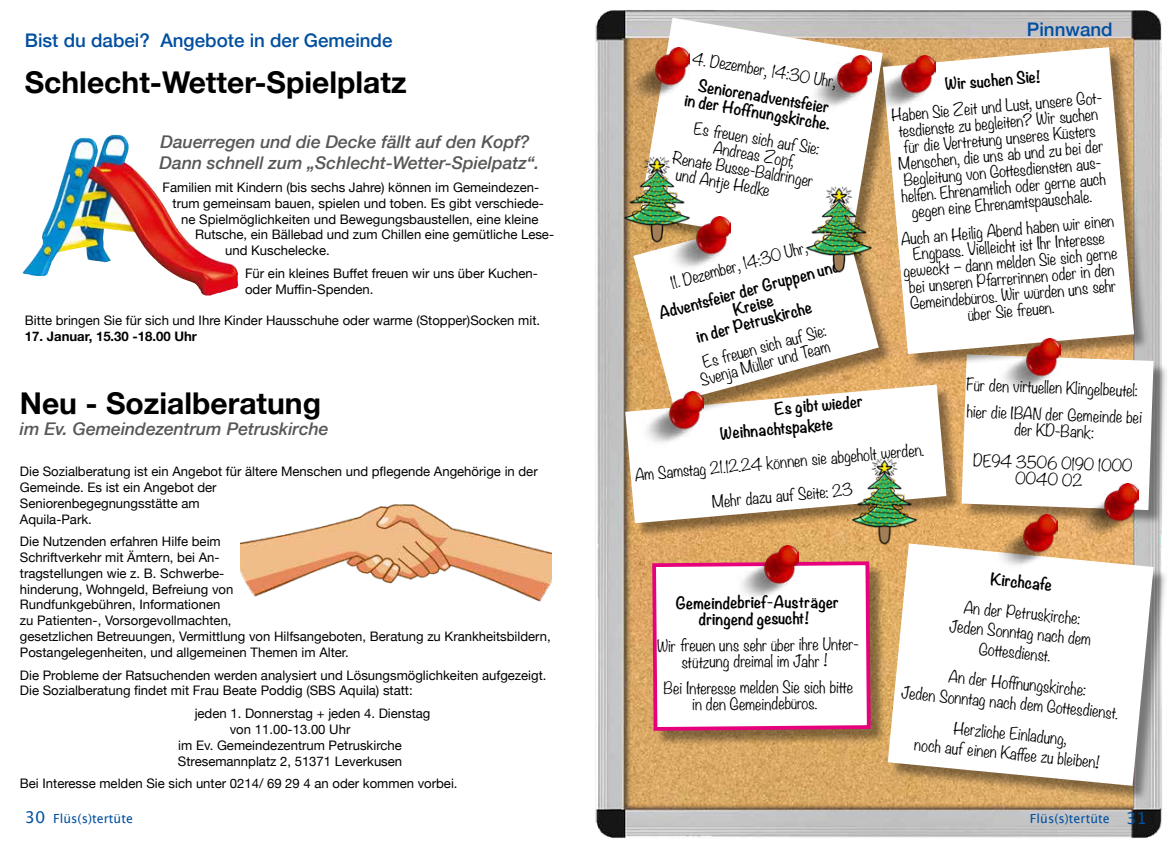
<style>
.page{position:relative;width:1170px;height:851px;background:#fff}
.page>*{position:absolute;margin:0;border:0;box-sizing:border-box;transform-origin:0 0}
.t1{font:700 30px "Helvetica Neue";color:#000}
.t2{font:500 18.75px "Helvetica Neue";color:#004f9f}
.t3{font:italic 500 17.5px/21px "Helvetica Neue";color:#575756}
.t4{font:300 15px/16.2px "Noteworthy";color:#000;text-align:center}
.t5{font:700 15px/16.2px "Noteworthy";color:#000;text-align:center}
.t6{font:13.12px/15.8px "Helvetica Neue";color:#000}
.t7{font:700 13.12px "Helvetica Neue";color:#000}
.t8{font:12.5px "Lucida Grande";color:#004f9f}
.s1{font-size:16.25px}
</style>
<div class="page">
<img style="left:595px;top:10px;width:567px;height:828px">
<svg style="left:639px;top:18px;width:243px;height:182px"></svg>
<div style="left:963px;top:356px;width:205px;height:169px;background:#000;opacity:.4"></div>
<svg style="left:961px;top:354px;width:192px;height:156px"></svg>
<div style="left:884px;top:49px;width:265px;height:320px;background:#000;opacity:.4"></div>
<svg style="left:882px;top:47px;width:251px;height:307px"></svg>
<div style="left:890px;top:545px;width:278px;height:255px;background:#000;opacity:.4"></div>
<svg style="left:887px;top:543px;width:266px;height:242px"></svg>
<div style="left:627px;top:387px;width:334px;height:151px;background:#000;opacity:.4"></div>
<svg style="left:625px;top:384px;width:321px;height:139px"></svg>
<img style="left:996px;top:338px;width:64px;height:60px">
<img style="left:22px;top:134px;width:180px;height:160px">
<img style="left:240px;top:504px;width:311px;height:98px">
<div style="left:635px;top:203px;width:258px;height:214px;background:#000;opacity:.4"></div>
<svg style="left:633px;top:200px;width:245px;height:202px"></svg>
<div style="left:654px;top:563px;width:231px;height:183px;background:#000;opacity:.4"></div>
<svg style="left:650px;top:559px;width:222px;height:173px"></svg>
<img style="left:793px;top:185px;width:91px;height:91px">
<img style="left:611px;top:155px;width:91px;height:91px">
<img style="left:839px;top:457px;width:90px;height:91px">
<img style="left:639px;top:392px;width:64px;height:60px">
<img style="left:993px;top:514px;width:64px;height:60px">
<img style="left:1074px;top:483px;width:63px;height:60px">
<img style="left:734px;top:545px;width:64px;height:61px">
<img style="left:807px;top:55px;width:128px;height:61px">
<img style="left:625px;top:47px;width:64px;height:60px">
<img style="left:666px;top:216px;width:64px;height:60px">
<h2 class="t2" style="left:25px;top:25px;width:369px">Bist du dabei? Angebote in der Gemeinde</h2>
<h1 class="t1" style="left:25px;top:59px;width:383px">Schlecht-Wetter-Spielplatz</h1>
<h3 class="t3" style="left:160px;top:130px;width:381px">Dauerregen und die Decke fällt auf den Kopf?<br>Dann schnell zum „Schlecht-Wetter-Spielpatz“.</h3>
<p class="t6" style="left:162px;top:180px;width:378px">Familien mit Kindern (bis sechs Jahre) können im Gemeindezen-</p>
<p class="t6" style="left:172px;top:196px;width:373px">trum gemeinsam bauen, spielen und toben. Es gibt verschiede-</p>
<p class="t6" style="left:181px;top:212px;width:359px">ne Spielmöglichkeiten und Bewegungsbaustellen, eine kleine</p>
<p class="t6" style="left:195px;top:227px;width:360px">Rutsche, ein Bällebad und zum Chillen eine gemütliche Lese-</p>
<p class="t6" style="left:225px;top:243px;width:106px">und Kuschelecke.</p>
<p class="t6" style="left:245px;top:266px;width:294px">Für ein kleines Buffet freuen wir uns über Kuchen&shy;oder Muffin-Spenden.</p>
<p class="t6" style="left:25px;top:313px;width:516px">Bitte bringen Sie für sich und Ihre Kinder Hausschuhe oder warme (Stopper)Socken mit.</p>
<p class="t7" style="left:25px;top:326px;width:173px">17. Januar, 15.30 -18.00 Uhr</p>
<h1 class="t1" style="left:20px;top:379px;width:303px">Neu - Sozialberatung</h1>
<h3 class="t3" style="left:20px;top:417px;width:310px">im Ev. Gemeindezentrum Petruskirche</h3>
<p class="t6" style="left:20px;top:464px;width:519px">Die Sozialberatung ist ein Angebot für ältere Menschen und pflegende Angehörige in der Gemeinde. Es ist ein Angebot der<br>Seniorenbegegnungsstätte am<br>Aquila-Park.</p>
<p class="t6" style="left:20px;top:534px;width:532px">Die Nutzenden erfahren Hilfe beim<br>Schriftverkehr mit Ämtern, bei An-<br>tragstellungen wie z. B. Schwerbe-<br>hinderung, Wohngeld, Befreiung von<br>Rundfunkgebühren, Informationen<br>zu Patienten-, Vorsorgevollmachten,<br>gesetzlichen Betreuungen, Vermittlung von Hilfsangeboten, Beratung zu Krankheitsbildern, Postangelegenheiten, und allgemeinen Themen im Alter.</p>
<p class="t6" style="left:20px;top:667px;width:528px">Die Probleme der Ratsuchenden werden analysiert und Lösungsmöglichkeiten aufgezeigt.<br>Die Sozialberatung findet mit Frau Beate Poddig (SBS Aquila) statt:</p>
<p class="t6" style="left:195px;top:706px;width:237px">jeden 1. Donnerstag + jeden 4. Dienstag</p>
<p class="t6" style="left:230px;top:722px;width:122px">von 11.00-13.00 Uhr</p>
<p class="t6" style="left:178px;top:737px;width:225px">im Ev. Gemeindezentrum Petruskirche</p>
<p class="t6" style="left:178px;top:753px;width:226px">Stresemannplatz 2, 51371 Leverkusen</p>
<p class="t6" style="left:20px;top:776px;width:439px">Bei Interesse melden Sie sich unter 0214/ 69 29 4 an oder kommen vorbei.</p>
<h2 class="t2" style="left:1026px;top:14px;width:87px">Pinnwand</h2>
<p class="t4" style="left:694px;top:49px;width:148px;rotate:10deg">4. Dezember, 14:30 Uhr,</p>
<p class="t5" style="left:944px;top:76px;width:98px;rotate:-5deg">Wir suchen Sie!</p>
<p class="t4" style="left:890px;top:107px;width:215px;rotate:-5deg">Haben Sie Zeit und Lust, unsere Got-</p>
<p class="t5" style="left:689px;top:74px;width:149px;rotate:10deg">Seniorenadventsfeier in der Hoffnungskirche.</p>
<p class="t4" style="left:897px;top:123px;width:202px;rotate:-5deg">tesdienste zu begleiten? Wir suchen</p>
<p class="t4" style="left:695px;top:119px;width:128px;rotate:10deg">Es freuen sich auf Sie:</p>
<p class="t4" style="left:902px;top:139px;width:194px;rotate:-5deg">für die Vertretung unseres Küsters</p>
<p class="t4" style="left:897px;top:155px;width:207px;rotate:-5deg">Menschen, die uns ab und zu bei der</p>
<p class="t4" style="left:715px;top:139px;width:83px;rotate:10deg">Andreas Zopf,</p>
<p class="t4" style="left:674px;top:148px;width:144px;rotate:10deg">Renate Busse-Baldringer</p>
<p class="t4" style="left:902px;top:171px;width:202px;rotate:-5deg">Begleitung von Gottesdiensten aus-</p>
<p class="t4" style="left:677px;top:165px;width:96px;rotate:10deg">und Antje Hedke</p>
<p class="t4" style="left:901px;top:188px;width:206px;rotate:-5deg">helfen. Ehrenamtlich oder gerne auch</p>
<p class="t4" style="left:910px;top:203px;width:182px;rotate:-5deg">gegen eine Ehrenamtspauschale.</p>
<p class="t4" style="left:899px;top:230px;width:216px;rotate:-5deg">Auch an Heilig Abend haben wir einen Engpass. Vielleicht ist Ihr Interesse geweckt – dann melden Sie sich gerne bei unseren Pfarrerinnen oder in den Gemeindebüros. Wir würden uns sehr über Sie freuen.</p>
<p class="t4" style="left:668px;top:275px;width:142px;rotate:-15deg">11. Dezember, 14:30 Uhr,</p>
<p class="t5" style="left:656px;top:305px;width:188px;rotate:-15deg">Adventsfeier der Gruppen und<br>Kreise<br>in der Petruskirche</p>
<p class="t4" style="left:694px;top:356px;width:135px;rotate:-15deg">Es freuen sich auf Sie:<br>Svenja Müller und Team</p>
<p class="t4" style="left:966px;top:370px;width:178px;line-height:26.9px;text-align:left;rotate:2deg">Für den virtuellen Klingelbeutel: hier die IBAN der Gemeinde bei</p>
<p class="t4" style="left:975px;top:411px;width:161px;line-height:32.5px;rotate:2deg">der KD-Bank:<br>DE94 3506 0190 1000</p>
<p class="t4" style="left:1015px;top:469px;width:69px;rotate:2deg">0040 02</p>
<p class="t5" style="left:717px;top:403px;width:147px;line-height:20px;text-align:left;text-indent:57px;rotate:-5deg">Es gibt wieder<br>Weihnachtspakete</p>
<p class="t4" style="left:634px;top:466px;width:291px;rotate:-5deg">Am Samstag 21.12.24 können sie abgeholt werden.</p>
<p class="t4" style="left:711px;top:493px;width:143px;rotate:-5deg">Mehr dazu auf Seite: 23</p>
<p class="t5" style="left:676px;top:593px;width:165px">Gemeindebrief-Austräger dringend gesucht!</p>
<p class="t4" style="left:657px;top:636px;width:203px">Wir freuen uns sehr über ihre Unter&shy;stützung dreimal im Jahr !</p>
<p class="t4" style="left:663px;top:678px;width:191px">Bei Interesse melden Sie sich bitte in den Gemeindebüros.</p>
<p class="t5" style="left:991px;top:570px;width:63px;rotate:5deg">Kirchcafe</p>
<p class="t4" style="left:951px;top:596px;width:144px;line-height:20px;rotate:5deg">An der Petruskirche:<br>Jeden Sonntag nach dem<br>Gottesdienst.</p>
<p class="t4" style="left:903px;top:662px;width:219px;line-height:20px;text-align:left;text-indent:46px;rotate:5deg">An der Hoffnungskirche:<br>Jeden Sonntag nach dem Gottesdienst.</p>
<p class="t4" style="left:917px;top:714px;width:187px;line-height:20px;rotate:5deg">Herzliche Einladung,<br>noch auf einen Kaffee zu bleiben!</p>
<p class="t8" style="left:25px;top:810px;width:110px"><span class="s1">30</span> Flüs(s)tertüte</p>
<p class="t8" style="left:1029px;top:810px;width:118px">Flüs(s)tertüte <span class="s1">31</span></p>
</div>
